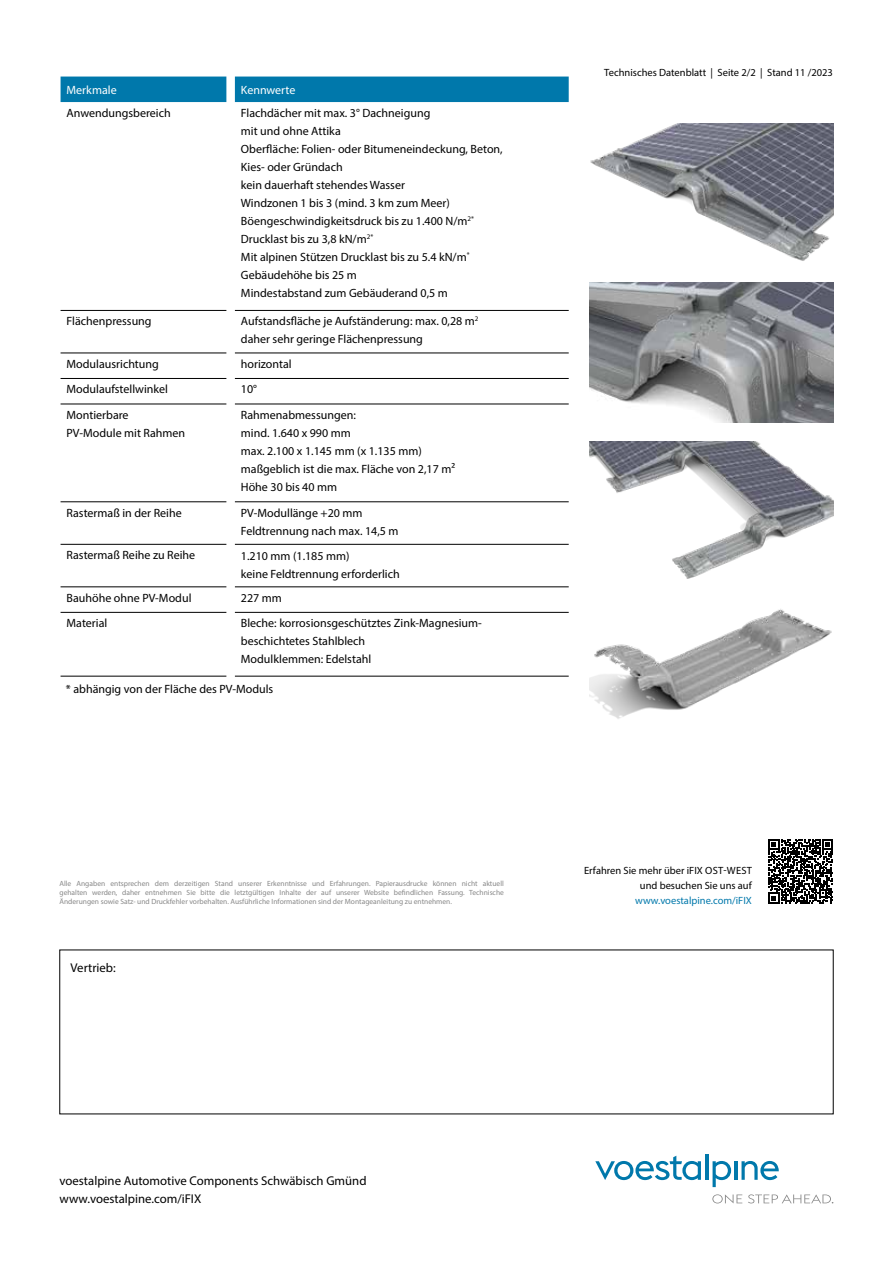
<style>
.page{position:relative;width:893px;height:1263px;background:#fff}
.page>*{position:absolute;margin:0;border:0;box-sizing:border-box;transform-origin:0 0}
.t1{font:12.75px/18px "Myriad Pro";color:#000}
.t2{font:12px/18px "Myriad Pro";color:#000}
.t3{font:12px "Myriad Pro";color:#fff}
.t4{font:10.5px/15px "Myriad Pro";color:#000;text-align:right}
.t5{font:10.5px "Myriad Pro";color:#0078ab}
.t6{font:7.5px/9px "Myriad Pro";color:#878787;text-align:justify}
</style>
<div class="page">
<svg style="left:595px;top:1156px;width:106px;height:24px"></svg>
<hr style="left:705px;top:1154px;width:3px;height:26px;background:#0078ab">
<svg style="left:713px;top:1161px;width:18px;height:26px"></svg>
<hr style="left:734px;top:1161px;width:3px;height:19px;background:#0078ab">
<svg style="left:741px;top:1161px;width:38px;height:19px"></svg>
<svg style="left:712px;top:1194px;width:30px;height:9px"></svg>
<svg style="left:748px;top:1194px;width:85px;height:9px"></svg>
<svg style="left:768px;top:839px;width:65px;height:65px"></svg>
<img style="left:590px;top:123px;width:244px;height:138px">
<img style="left:590px;top:282px;width:243px;height:141px">
<img style="left:590px;top:441px;width:243px;height:138px">
<img style="left:590px;top:609px;width:242px;height:110px">
<div style="left:61px;top:77px;width:508px;height:25px;background:#0078ab"></div>
<hr style="left:61px;top:310px;width:165px;height:1px;background:#000">
<hr style="left:61px;top:353px;width:165px;height:1px;background:#000">
<hr style="left:61px;top:378px;width:165px;height:1px;background:#000">
<hr style="left:61px;top:404px;width:165px;height:1px;background:#000">
<hr style="left:61px;top:501px;width:165px;height:1px;background:#000">
<hr style="left:61px;top:544px;width:165px;height:1px;background:#000">
<hr style="left:61px;top:587px;width:165px;height:1px;background:#000">
<hr style="left:61px;top:612px;width:165px;height:1px;background:#000">
<hr style="left:61px;top:676px;width:165px;height:1px;background:#000">
<hr style="left:235px;top:310px;width:334px;height:1px;background:#000">
<hr style="left:235px;top:353px;width:334px;height:1px;background:#000">
<hr style="left:235px;top:378px;width:334px;height:1px;background:#000">
<hr style="left:235px;top:404px;width:334px;height:1px;background:#000">
<hr style="left:235px;top:501px;width:334px;height:1px;background:#000">
<hr style="left:235px;top:544px;width:334px;height:1px;background:#000">
<hr style="left:235px;top:587px;width:334px;height:1px;background:#000">
<hr style="left:235px;top:612px;width:334px;height:1px;background:#000">
<hr style="left:235px;top:676px;width:334px;height:1px;background:#000">
<p class="t3" style="left:67px;top:82px;width:52px">Merkmale</p>
<p class="t3" style="left:241px;top:82px;width:56px">Kennwerte</p>
<p class="t2" style="left:67px;top:104px;width:106px">Anwendungsbereich</p>
<p class="t2" style="left:241px;top:104px;width:263px">Flachdächer mit max. 3° Dachneigung<br>mit und ohne Attika<br>Oberfläche: Folien- oder Bitumeneindeckung, Beton, Kies- oder Gründach<br>kein dauerhaft stehendes Wasser<br>Windzonen 1 bis 3 (mind. 3 km zum Meer)<br>Böengeschwindigkeitsdruck bis zu 1.400 N/m<sup>2* </sup>Drucklast bis zu 3,8 kN/m<sup>2*<br></sup>Mit alpinen Stützen Drucklast bis zu 5.4 kN/m<sup>* </sup>Gebäudehöhe bis 25 m<br>Mindestabstand zum Gebäuderand 0,5 m</p>
<p class="t2" style="left:67px;top:312px;width:87px">Flächenpressung</p>
<p class="t2" style="left:241px;top:312px;width:239px">Aufstandsfläche je Aufständerung: max. 0,28 m<sup>2 </sup>daher sehr geringe Flächenpressung</p>
<p class="t2" style="left:67px;top:355px;width:94px">Modulausrichtung</p>
<p class="t2" style="left:241px;top:355px;width:52px">horizontal</p>
<p class="t2" style="left:67px;top:380px;width:103px">Modulaufstellwinkel</p>
<p class="t2" style="left:241px;top:380px;width:18px">10°</p>
<p class="t2" style="left:67px;top:406px;width:120px">Montierbare<br>PV-Module mit Rahmen</p>
<p class="t2" style="left:241px;top:406px;width:216px">Rahmenabmessungen:<br>mind. 1.640 x 990 mm<br>max. 2.100 x 1.145 mm (x 1.135 mm) maßgeblich ist die max. Fläche von 2,17 m²<br>Höhe 30 bis 40 mm</p>
<p class="t2" style="left:67px;top:504px;width:117px">Rastermaß in der Reihe</p>
<p class="t2" style="left:241px;top:504px;width:159px">PV-Modullänge +20 mm<br>Feldtrennung nach max. 14,5 m</p>
<p class="t2" style="left:67px;top:546px;width:130px">Rastermaß Reihe zu Reihe</p>
<p class="t2" style="left:241px;top:547px;width:160px">1.210 mm (1.185 mm)<br>keine Feldtrennung erforderlich</p>
<p class="t2" style="left:67px;top:589px;width:126px">Bauhöhe ohne PV-Modul</p>
<p class="t2" style="left:241px;top:589px;width:43px">227 mm</p>
<p class="t2" style="left:67px;top:614px;width:42px">Material</p>
<p class="t2" style="left:241px;top:614px;width:242px">Bleche: korrosionsgeschütztes Zink-Magnesium&shy;beschichtetes Stahlblech<br>Modulklemmen: Edelstahl</p>
<p class="t2" style="left:66px;top:680px;width:209px">* abhängig von der Fläche des PV-Moduls</p>
<p class="t6" style="left:60px;top:878px;width:446px">Alle Angaben entsprechen dem derzeitigen Stand unserer Erkenntnisse und Erfahrungen. Papierausdrucke können nicht aktuell gehalten werden, daher entnehmen Sie bitte die letztgültigen Inhalte der auf unserer Website befindlichen Fassung. Technische Änderungen sowie Satz- und Druckfehler vorbehalten. Ausführliche Informationen sind der Montageanleitung zu entnehmen.</p>
<p class="t1" style="left:71px;top:958px;width:47px">Vertrieb:</p>
<p class="t4" style="left:604px;top:65px;width:230px">Technisches Datenblatt | Seite 2/2 | Stand 11 /2023</p>
<p class="t4" style="left:584px;top:862px;width:169px">Erfahren Sie mehr über iFIX OST-WEST und besuchen Sie uns auf</p>
<p class="t5" style="left:635px;top:894px;width:118px">www.voestalpine.com/iFIX</p>
<p class="t1" style="left:60px;top:1172px;width:308px">voestalpine Automotive Components Schwäbisch Gmünd www.voestalpine.com/iFIX</p>
</div>
